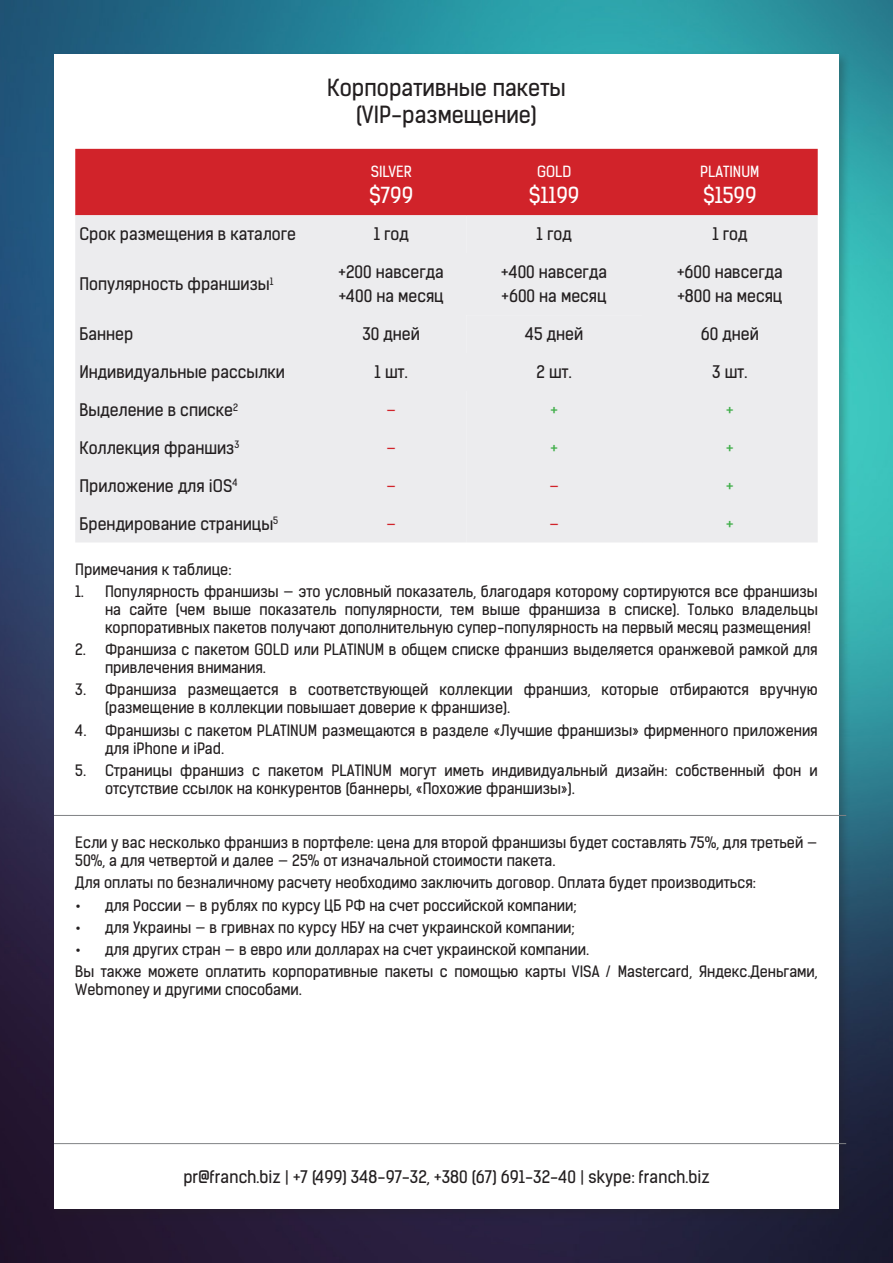
<style>
.page{position:relative;width:893px;height:1263px;background:#fff}
.page>*{position:absolute;margin:0;border:0;box-sizing:border-box;transform-origin:0 0}
.t1{font:22.5px/27px "Kelson Sans Regular RU";color:#231f20;text-align:center}
.Main{font:21px "Kelson Sans Regular RU";color:#fff}
.Table{font:16.5px "Kelson Sans Regular RU";color:#231f20}
.Main-2{font:16.5px "Kelson Sans Regular RU";color:#231f20}
.Table-2{font:16.5px "Kelson Sans Regular RU";color:#d1232a}
.Table-3{font:16.5px "Kelson Sans Regular RU";color:#40ae49}
.Main-3{font:15px/18px "Kelson Sans Regular RU";color:#231f20}
.Main-4{font:14.7px "Kelson Sans Regular RU";color:#fff}
</style>
<div class="page">
<img style="left:0;top:0;width:893px;height:1263px">
<div style="left:50px;top:50px;width:802px;height:1171px;background:#231f20;opacity:.3"></div>
<div style="left:54px;top:54px;width:785px;height:1155px;background:#fff"></div>
<div style="left:75px;top:149px;width:743px;height:66px;background:#d1232a"></div>
<div style="left:75px;top:215px;width:743px;height:327px;background:#ececee"></div>
<div style="left:466px;top:215px;width:176px;height:327px;background:#ececee"></div>
<div style="left:466px;top:253px;width:176px;height:62px;background:#ececee"></div>
<div style="left:466px;top:353px;width:176px;height:38px;background:#ececee"></div>
<hr style="left:54px;top:815px;width:792px;height:1px;background:#808285">
<hr style="left:54px;top:1143px;width:792px;height:1px;background:#808285">
<p class="t1" style="left:327px;top:75px;width:240px">Корпоративные пакеты (VIP-размещение)</p>
<p class="Main-4" style="left:371px;top:163px;width:42px">SILVER</p>
<p class="Main" style="left:369px;top:182px;width:45px">$799</p>
<p class="Main-4" style="left:537px;top:163px;width:36px">GOLD</p>
<p class="Main" style="left:529px;top:182px;width:52px">$1199</p>
<p class="Main-4" style="left:700px;top:163px;width:61px">PLATINUM</p>
<p class="Main" style="left:703px;top:182px;width:55px">$1599</p>
<p class="Table" style="left:80px;top:224px;width:218px">Срок размещения в каталоге</p>
<p class="Table" style="left:374px;top:224px;width:36px">1 год</p>
<p class="Table" style="left:537px;top:224px;width:36px">1 год</p>
<p class="Table" style="left:712px;top:224px;width:36px">1 год</p>
<p class="Table" style="left:80px;top:274px;width:195px">Популярность франшизы<sup>1</sup></p>
<p class="Table" style="left:339px;top:262px;width:107px">+200 навсегда</p>
<p class="Table" style="left:339px;top:286px;width:107px">+400 на месяц</p>
<p class="Table" style="left:501px;top:262px;width:107px">+400 навсегда</p>
<p class="Table" style="left:502px;top:286px;width:106px">+600 на месяц</p>
<p class="Table" style="left:677px;top:262px;width:107px">+600 навсегда</p>
<p class="Table" style="left:677px;top:286px;width:107px">+800 на месяц</p>
<p class="Table" style="left:80px;top:324px;width:55px">Баннер</p>
<p class="Table" style="left:362px;top:324px;width:59px">30 дней</p>
<p class="Table" style="left:525px;top:324px;width:60px">45 дней</p>
<p class="Table" style="left:701px;top:324px;width:59px">60 дней</p>
<p class="Table" style="left:80px;top:362px;width:207px">Индивидуальные рассылки</p>
<p class="Table" style="left:375px;top:362px;width:35px">1 шт.</p>
<p class="Table" style="left:536px;top:362px;width:37px">2 шт.</p>
<p class="Table" style="left:712px;top:362px;width:37px">3 шт.</p>
<p class="Table" style="left:80px;top:400px;width:160px">Выделение в списке<sup>2</sup></p>
<p class="Table-2" style="left:386px;top:400px;width:12px">–</p>
<p class="Table-3" style="left:550px;top:400px;width:9px">+</p>
<p class="Table-3" style="left:726px;top:400px;width:9px">+</p>
<p class="Table" style="left:80px;top:438px;width:161px">Коллекция франшиз<sup>3</sup></p>
<p class="Table-2" style="left:386px;top:438px;width:12px">–</p>
<p class="Table-3" style="left:550px;top:438px;width:9px">+</p>
<p class="Table-3" style="left:726px;top:438px;width:9px">+</p>
<p class="Table" style="left:80px;top:475px;width:160px">Приложение для iOS<sup>4</sup></p>
<p class="Table-2" style="left:386px;top:475px;width:12px">–</p>
<p class="Table-2" style="left:549px;top:475px;width:12px">–</p>
<p class="Table-3" style="left:726px;top:475px;width:9px">+</p>
<p class="Table" style="left:80px;top:513px;width:200px">Брендирование страницы<sup>5</sup></p>
<p class="Table-2" style="left:386px;top:513px;width:12px">–</p>
<p class="Table-2" style="left:549px;top:513px;width:12px">–</p>
<p class="Table-3" style="left:726px;top:513px;width:9px">+</p>
<p class="Main-3" style="left:75px;top:560px;width:158px">Примечания к таблице:</p>
<p class="Main-3" style="left:105px;top:582px;width:714px;text-align:justify;text-indent:-30px">1. Популярность франшизы — это условный показатель, благодаря которому сортируются все франшизы на сайте (чем выше показатель популярности, тем выше франшиза в списке). Только владельцы корпоративных пакетов получают дополнительную супер-популярность на первый месяц размещения!</p>
<p class="Main-3" style="left:105px;top:641px;width:714px;text-indent:-30px">2. Франшиза с пакетом GOLD или PLATINUM в общем списке франшиз выделяется оранжевой рамкой для привлечения внимания.</p>
<p class="Main-3" style="left:105px;top:681px;width:714px;text-indent:-30px">3. Франшиза размещается в соответствующей коллекции франшиз, которые отбираются вручную (размещение в коллекции повышает доверие к франшизе).</p>
<p class="Main-3" style="left:105px;top:721px;width:714px;text-indent:-30px">4. Франшизы с пакетом PLATINUM размещаются в разделе «Лучшие франшизы» фирменного приложения для iPhone и iPad.</p>
<p class="Main-3" style="left:105px;top:761px;width:714px;text-indent:-30px">5. Страницы франшиз с пакетом PLATINUM могут иметь индивидуальный дизайн: собственный фон и отсутствие ссылок на конкурентов (баннеры, «Похожие франшизы»).</p>
<p class="Main-3" style="left:75px;top:834px;width:744px">Если у вас несколько франшиз в портфеле: цена для второй франшизы будет составлять 75%, для третьей —<br>50%, а для четвертой и далее — 25% от изначальной стоимости пакета.</p>
<p class="Main-3" style="left:75px;top:874px;width:682px">Для оплаты по безналичному расчету необходимо заключить договор. Оплата будет производиться:</p>
<p class="Main-3" style="left:75px;top:896px;width:503px">• для России — в рублях по курсу ЦБ РФ на счет российской компании;</p>
<p class="Main-3" style="left:75px;top:918px;width:501px">• для Украины — в гривнах по курсу НБУ на счет украинской компании;</p>
<p class="Main-3" style="left:75px;top:941px;width:515px">• для других стран — в евро или долларах на счет украинской компании.</p>
<p class="Main-3" style="left:75px;top:963px;width:744px">Вы также можете оплатить корпоративные пакеты с помощью карты VISA / Mastercard, Яндекс.Деньгами,<br>Webmoney и другими способами.</p>
<p class="Main-2" style="left:183px;top:1166px;width:528px">pr@franch.biz | +7 (499) 348-97-32, +380 (67) 691-32-40 | skype: franch.biz</p>
</div>
